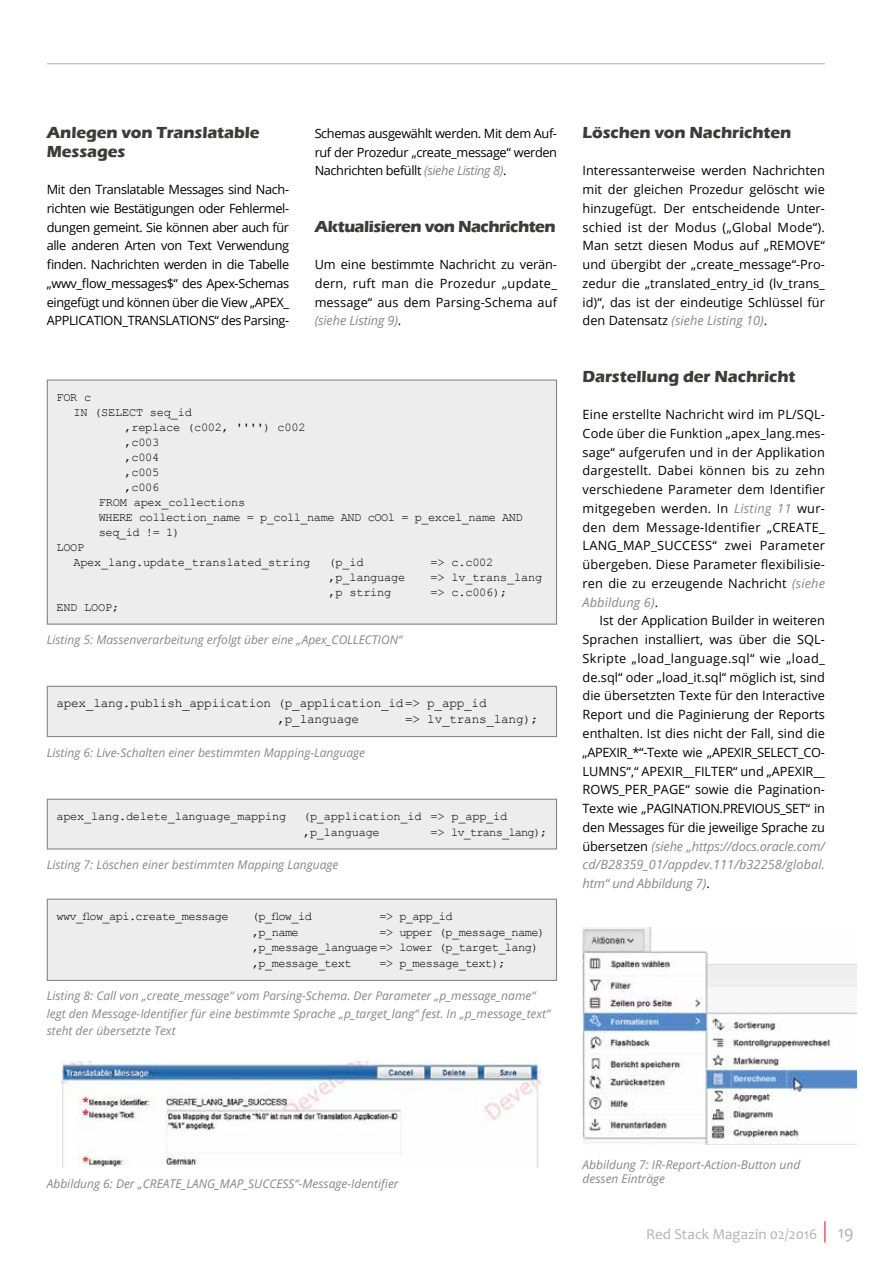
<style>
.page{position:relative;width:893px;height:1263px;background:#fff}
.page>*{position:absolute;margin:0;border:0;box-sizing:border-box;transform-origin:0 0}
.t1{font:700 16.5px/18.8px "Eras ITC";letter-spacing:-.01em;color:#3c3c3b}
.t2{font:700 16.5px "Eras ITC";letter-spacing:-.03em;color:#3c3c3b}
.t3{font:15px "Candara";letter-spacing:.005em;color:#b3b2b2}
.t4{font:12.75px/18.8px "Open Sans";letter-spacing:-.01em;color:#000;text-align:justify}
.t5{font:12.75px/15.8px "Courier New";letter-spacing:-.02em;color:#000}
.t6{font:italic 12px/17.2px "Open Sans";color:#878787}
.t7{font:12px/15.8px "Courier New";letter-spacing:-.02em;color:#000}
.t8{font:12px/15.8px "Courier New";letter-spacing:-.05em;color:#000}
.t9{font:12px "Courier New";letter-spacing:-.04em;color:#000}
.t10{font:12px "Courier New";letter-spacing:-.07em;color:#000}
.s1{font-style:italic;color:#878787}
.s2{font-size:18px}
</style>
<div class="page">
<svg style="left:825px;top:1221px;width:1px;height:21px"></svg>
<hr style="left:47px;top:64px;width:778px;height:1px;background:#b3b2b2">
<div style="left:47px;top:380px;width:509px;height:244px;background:#ededed"></div>
<div style="left:47px;top:379px;width:510px;height:246px;border:1px solid #878787"></div>
<img style="left:62px;top:1061px;width:479px;height:106px">
<div style="left:47px;top:686px;width:509px;height:50px;background:#ededed"></div>
<div style="left:47px;top:686px;width:510px;height:51px;border:1px solid #878787"></div>
<div style="left:47px;top:899px;width:509px;height:81px;background:#ededed"></div>
<div style="left:47px;top:899px;width:510px;height:82px;border:1px solid #878787"></div>
<div style="left:47px;top:799px;width:509px;height:50px;background:#ededed"></div>
<div style="left:47px;top:799px;width:510px;height:50px;border:1px solid #878787"></div>
<img style="left:583px;top:927px;width:274px;height:217px">
<p class="t1" style="left:47px;top:123px;width:214px">Anlegen von Translatable<br>Messages</p>
<p class="t4" style="left:47px;top:180px;width:244px">Mit den Translatable Messages sind Nach&shy;richten wie Bestätigungen oder Fehlermel&shy;dungen gemeint. Sie können aber auch für alle anderen Arten von Text Verwendung finden. Nachrichten werden in die Tabelle „wwv_flow_messages$“ des Apex-Schemas eingefügt und können über die View „APEX_ APPLICATION_TRANSLATIONS“ des Parsing-</p>
<p class="t4" style="left:315px;top:124px;width:244px">Schemas ausgewählt werden. Mit dem Auf&shy;ruf der Prozedur „create_message“ werden Nachrichten befüllt <span class="s1">(siehe Listing 8)</span>.</p>
<p class="t2" style="left:315px;top:217px;width:243px">Aktualisieren von Nachrichten</p>
<p class="t4" style="left:315px;top:255px;width:244px">Um eine bestimmte Nachricht zu verän&shy;dern, ruft man die Prozedur „update_ message“ aus dem Parsing-Schema auf <span class="s1">(siehe Listing 9)</span>.</p>
<p class="t7" style="left:56px;top:389px;width:37px">FOR c</p>
<p class="t7" style="left:73px;top:404px;width:120px">IN (SELECT seq_id</p>
<p class="t7" style="left:124px;top:419px;width:183px">,replace (c002, '''') c002</p>
<p class="t7" style="left:124px;top:434px;width:37px">,c003</p>
<p class="t7" style="left:124px;top:449px;width:37px">,c004</p>
<p class="t7" style="left:124px;top:464px;width:37px">,c005</p>
<p class="t7" style="left:124px;top:479px;width:37px">,c006</p>
<p class="t7" style="left:99px;top:494px;width:148px">FROM apex_collections</p>
<p class="t9" style="left:99px;top:510px;width:425px">WHERE collection_name = p_coll_name AND cOOl = p_excel_name AND</p>
<p class="t7" style="left:99px;top:524px;width:83px">seq_id != 1)</p>
<p class="t7" style="left:56px;top:539px;width:30px">LOOP</p>
<p class="t7" style="left:73px;top:554px;width:238px">Apex_lang.update_translated_string</p>
<p class="t7" style="left:329px;top:554px;width:37px">(p_id</p>
<p class="t7" style="left:431px;top:554px;width:64px">=&gt; c.c002</p>
<p class="t7" style="left:329px;top:569px;width:78px">,p_language</p>
<p class="t7" style="left:431px;top:569px;width:113px">=&gt; lv_trans_lang</p>
<p class="t7" style="left:329px;top:584px;width:64px">,p string</p>
<p class="t7" style="left:431px;top:584px;width:78px">=&gt; c.c006);</p>
<p class="t7" style="left:56px;top:599px;width:64px">END LOOP;</p>
<p class="t6" style="left:47px;top:631px;width:357px">Listing 5: Massenverarbeitung erfolgt über eine „Apex_COLLECTION“</p>
<p class="t5" style="left:278px;top:695px;width:211px;text-indent:-221px">apex_lang.publish_appiication (p_application_id=&gt; p_app_id ,p_language</p>
<p class="t5" style="left:405px;top:711px;width:135px">=&gt; lv_trans_lang);</p>
<p class="t6" style="left:47px;top:743px;width:320px">Listing 6: Live-Schalten einer bestimmten Mapping-Language</p>
<p class="t7" style="left:56px;top:808px;width:231px">apex_lang.delete_language_mapping</p>
<p class="t7" style="left:303px;top:808px;width:206px">(p_application_id =&gt; p_app_id ,p_language</p>
<p class="t10" style="left:431px;top:824px;width:118px">=&gt; lv_trans_lang);</p>
<p class="t6" style="left:47px;top:856px;width:293px">Listing 7: Löschen einer bestimmten Mapping Language</p>
<p class="t8" style="left:56px;top:908px;width:174px">wwv_flow_api.create_message</p>
<p class="t7" style="left:252px;top:908px;width:62px">(p_flow_id</p>
<p class="t7" style="left:380px;top:908px;width:75px">=&gt; p_app_id</p>
<p class="t7" style="left:252px;top:923px;width:48px">,p_name</p>
<p class="t8" style="left:252px;top:923px;width:295px;text-indent:128px">=&gt; upper (p_message_name) ,p_message_language =&gt; lower (p_target_lang) ,p_message_text</p>
<p class="t8" style="left:380px;top:955px;width:128px">=&gt; p_message_text);</p>
<p class="t6" style="left:47px;top:987px;width:505px">Listing 8: Call von „create_message“ vom Parsing-Schema. Der Parameter „p_message_name“ legt den Message-Identifier für eine bestimmte Sprache „p_target_lang“ fest. In „p_message_text“ steht der übersetzte Text</p>
<p class="t1" style="left:583px;top:123px;width:210px">Löschen von Nachrichten</p>
<p class="t4" style="left:583px;top:161px;width:244px">Interessanterweise werden Nachrichten mit der gleichen Prozedur gelöscht wie hinzugefügt. Der entscheidende Unter&shy;schied ist der Modus („Global Mode“).<br>Man setzt diesen Modus auf „REMOVE“ und übergibt der „create_message“-Pro&shy;zedur die „translated_entry_id (lv_trans_ id)“, das ist der eindeutige Schlüssel für den Datensatz <span class="s1">(siehe Listing 10)</span>.</p>
<p class="t1" style="left:583px;top:367px;width:214px">Darstellung der Nachricht</p>
<p class="t4" style="left:583px;top:405px;width:244px">Eine erstellte Nachricht wird im PL/SQL-Code über die Funktion „apex_lang.mes&shy;sage“ aufgerufen und in der Applikation dargestellt. Dabei können bis zu zehn verschiedene Parameter dem Identifier mitgegeben werden. In <span class="s1">Listing 11</span> wur&shy;den dem Message-Identifier „CREATE_ LANG_MAP_SUCCESS“ zwei Parameter übergeben. Diese Parameter flexibilisie&shy;ren die zu erzeugende Nachricht <span class="s1">(siehe Abbildung 6)</span>.</p>
<p class="t4" style="left:583px;top:611px;width:244px;text-indent:17px">Ist der Application Builder in weiteren Sprachen installiert, was über die SQL-Skripte „load_language.sql“ wie „load_ de.sql“ oder „load_it.sql“ möglich ist, sind die übersetzten Texte für den Interactive Report und die Paginierung der Reports enthalten. Ist dies nicht der Fall, sind die „APEXIR_*“-Texte wie „APEXIR_SELECT_CO-LUMNS“,“ APEXIR__FILTER“ und „APEXIR__ ROWS_PER_PAGE“ sowie die Pagination-Texte wie „PAGINATION.PREVIOUS_SET“ in den Messages für die jeweilige Sprache zu übersetzen <span class="s1">(siehe „https://docs.oracle.com/ cd/B28359_01/appdev.111/b32258/global. htm“ und Abbildung 7)</span>.</p>
<p class="t6" style="left:47px;top:1175px;width:353px">Abbildung 6: Der „CREATE_LANG_MAP_SUCCESS“-Message-Identifier</p>
<p class="t6" style="left:583px;top:1158px;width:219px;line-height:13.5px">Abbildung 7: IR-Report-Action-Button und dessen Einträge</p>
<p class="t3" style="left:646px;top:1224px;width:209px">Red Stack Magazin 02/2016 <span class="s2">19</span></p>
</div>
